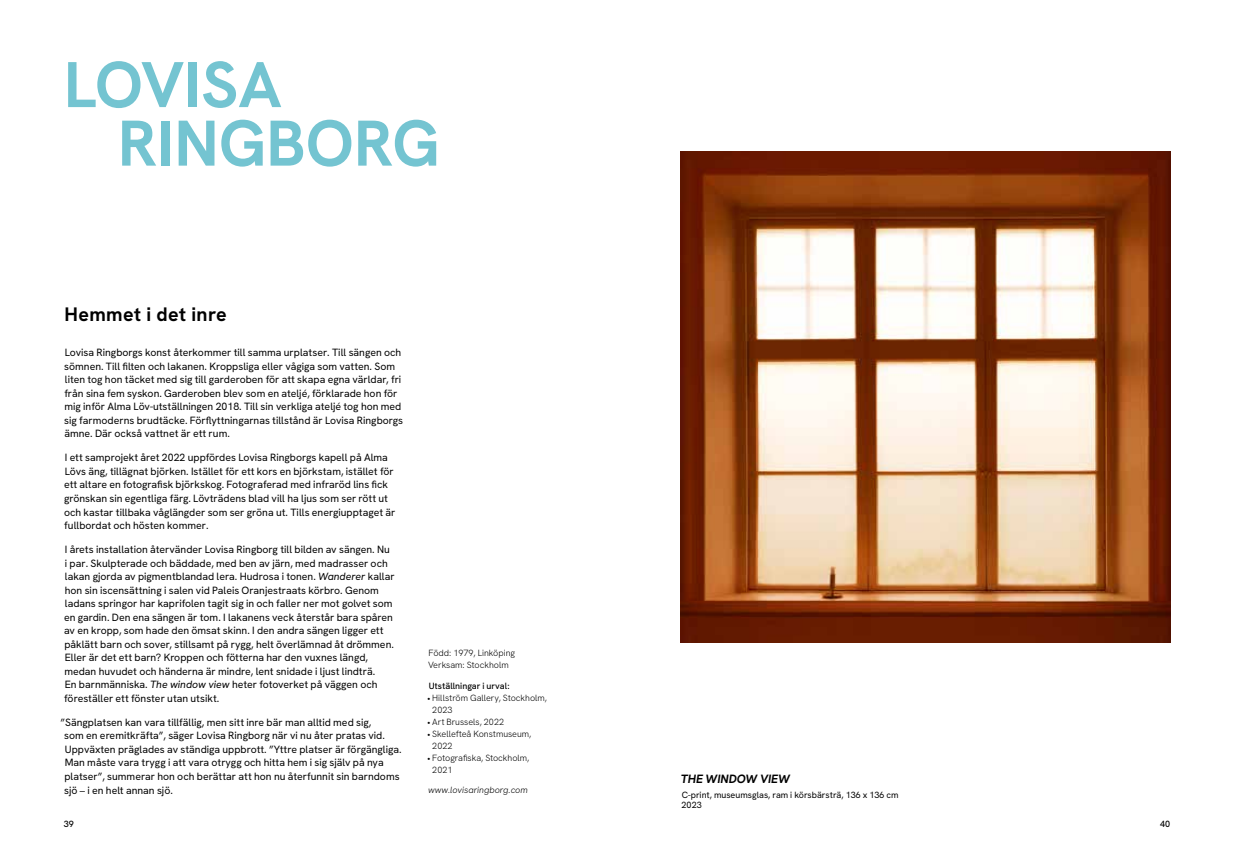
<style>
.page{position:relative;width:1234px;height:851px;background:#fff}
.page>*{position:absolute;margin:0;border:0;box-sizing:border-box;transform-origin:0 0}
.t1{font:700 64.5px/58.5px "HK Grotesk";color:#74c4d1}
.t2{font:700 19.5px "HK Grotesk";letter-spacing:.02em;color:#000}
.t3{font:italic 700 12px "HK Grotesk";color:#000}
.t4{font:10.5px/13.5px "HK Grotesk";color:#000}
.t5{font:300 9px/12px "HK Grotesk";letter-spacing:-.005em;color:#000}
.t6{font:9px/10.8px "HK Grotesk";color:#000}
.t7{font:500 9px "HK Grotesk";color:#000}
.t8{font:italic 300 9px "HK Grotesk";color:#000}
.s1{font-style:italic}
</style>
<div class="page">
<img style="left:680px;top:151px;width:489px;height:491px">
<h1 class="t1" style="left:118px;top:54px;width:323px;text-indent:-54px">LOVISA<br>RINGBORG</h1>
<h2 class="t2" style="left:64px;top:302px;width:164px">Hemmet i det inre</h2>
<p class="t4" style="left:64px;top:345px;width:340px">Lovisa Ringborgs konst återkommer till samma urplatser. Till sängen och sömnen. Till filten och lakanen. Kroppsliga eller vågiga som vatten. Som liten tog hon täcket med sig till garderoben för att skapa egna världar, fri från sina fem syskon. Garderoben blev som en ateljé, förklarade hon för mig inför Alma Löv-utställningen 2018. Till sin verkliga ateljé tog hon med sig farmoderns brudtäcke. Förflyttningarnas tillstånd är Lovisa Ringborgs ämne. Där också vattnet är ett rum.</p>
<p class="t4" style="left:64px;top:450px;width:333px">I ett samprojekt året 2022 uppfördes Lovisa Ringborgs kapell på Alma Lövs äng, tillägnat björken. Istället för ett kors en björkstam, istället för ett altare en fotografisk björkskog. Fotograferad med infraröd lins fick grönskan sin egentliga färg. Lövträdens blad vill ha ljus som ser rött ut och kastar tillbaka våglängder som ser gröna ut. Tills energiupptaget är fullbordat och hösten kommer.</p>
<p class="t4" style="left:64px;top:542px;width:332px">I årets installation återvänder Lovisa Ringborg till bilden av sängen. Nu<br>i par. Skulpterade och bäddade, med ben av järn, med madrasser och lakan gjorda av pigmentblandad lera. Hudrosa i tonen. <span class="s1">Wanderer</span> kallar hon sin iscensättning i salen vid Paleis Oranjestraats körbro. Genom ladans springor har kaprifolen tagit sig in och faller ner mot golvet som en gardin. Den ena sängen är tom. I lakanens veck återstår bara spåren av en kropp, som hade den ömsat skinn. I den andra sängen ligger ett påklätt barn och sover, stillsamt på rygg, helt överlämnad åt drömmen.<br>Eller är det ett barn? Kroppen och fötterna har den vuxnes längd, medan huvudet och händerna är mindre, lent snidade i ljust lindträ.<br>En barnmänniska. <span class="s1">The window view</span> heter fotoverket på väggen och föreställer ett fönster utan utsikt.</p>
<p class="t4" style="left:64px;top:715px;width:339px;text-indent:-4px">”Sängplatsen kan vara tillfällig, men sitt inre bär man alltid med sig,<br>som en eremitkräfta”, säger Lovisa Ringborg när vi nu åter pratas vid.<br>Uppväxten präglades av ständiga uppbrott. ”Yttre platser är förgängliga.<br>Man måste vara trygg i att vara otrygg och hitta hem i sig själv på nya platser”, summerar hon och berättar att hon nu återfunnit sin barndoms sjö – i en helt annan sjö.</p>
<p class="t5" style="left:428px;top:647px;width:89px">Född: 1979, Linköping<br>Verksam: Stockholm</p>
<p class="t7" style="left:428px;top:679px;width:82px">Utställningar i urval:</p>
<p class="t5" style="left:432px;top:691px;width:116px;text-indent:-5px">• Hillström Gallery, Stockholm,<br>2023</p>
<p class="t5" style="left:427px;top:715px;width:78px">• Art Brussels, 2022</p>
<p class="t5" style="left:432px;top:727px;width:101px;text-indent:-5px">• Skellefteå Konstmuseum,<br>2022</p>
<p class="t5" style="left:432px;top:751px;width:99px;text-indent:-5px">• Fotografiska, Stockholm,<br>2021</p>
<p class="t8" style="left:428px;top:784px;width:101px">www.lovisaringborg.com</p>
<p class="t3" style="left:680px;top:770px;width:111px">THE WINDOW VIEW</p>
<p class="t6" style="left:681px;top:788px;width:218px">C-print, museumsglas, ram i körsbärsträ, 136 x 136 cm<br>2023</p>
<p class="t7" style="left:64px;top:818px;width:12px">39</p>
<p class="t7" style="left:1159px;top:818px;width:12px">40</p>
</div>
